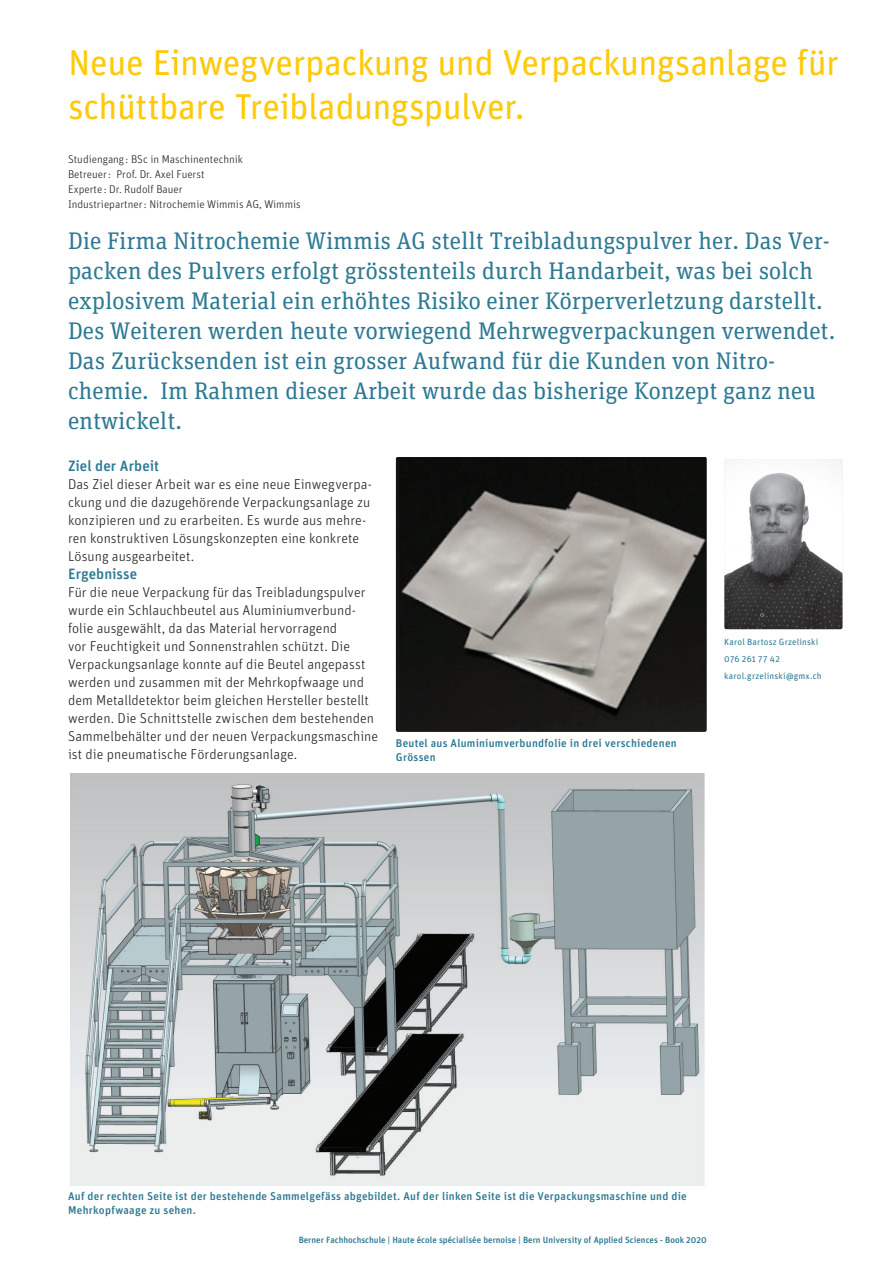
<style>
.page{position:relative;width:893px;height:1263px;background:#fff}
.page>*{position:absolute;margin:0;border:0;box-sizing:border-box;transform-origin:0 0}
.t1{font:36px/43.5px "Unit Rounded Pro";letter-spacing:-.015em;color:#feca0a}
.t2{font:24px/30px "Unit Slab Pro";color:#2d7993}
.t3{font:500 15px "Unit Rounded Pro";color:#2d7993}
.t4{font:300 14.25px/18px "Unit Rounded Pro";letter-spacing:.005em;color:#231f20}
.t5{font:500 11.25px/13.5px "Unit Rounded Pro";letter-spacing:.025em;color:#2d7993}
.t6{font:300 11.25px/15px "Unit Rounded Pro";color:#231f20}
.t7{font:500 9px "Unit Rounded Pro";color:#2d7993}
.t8{font:9px/16.8px "Unit Rounded Pro";letter-spacing:.02em;color:#2d7993}
</style>
<div class="page">
<svg style="left:724px;top:459px;width:118px;height:170px;background:#505051"></svg>
<img style="left:724px;top:459px;width:79px;height:85px">
<img style="left:803px;top:459px;width:39px;height:170px">
<img style="left:724px;top:544px;width:2px;height:85px">
<img style="left:71px;top:773px;width:633px;height:412px">
<img style="left:396px;top:457px;width:311px;height:275px">
<h1 class="t1" style="left:68px;top:39px;width:772px">Neue Einwegverpackung und Verpackungsanlage für schüttbare Treibladungspulver.</h1>
<p class="t6" style="left:68px;top:151px;width:234px">Studiengang : BSc in Maschinentechnik<br>Betreuer : Prof. Dr. Axel Fuerst<br>Experte : Dr. Rudolf Bauer<br>Industriepartner : Nitrochemie Wimmis AG, Wimmis</p>
<p class="t2" style="left:68px;top:225px;width:769px">Die Firma Nitrochemie Wimmis AG stellt Treibladungspulver her. Das Ver&shy;packen des Pulvers erfolgt grösstenteils durch Handarbeit, was bei solch explosivem Material ein erhöhtes Risiko einer Körperverletzung darstellt.<br>Des Weiteren werden heute vorwiegend Mehrwegverpackungen verwendet.<br>Das Zurücksenden ist ein grosser Aufwand für die Kunden von Nitro&shy;chemie. Im Rahmen dieser Arbeit wurde das bisherige Konzept ganz neu entwickelt.</p>
<p class="t3" style="left:68px;top:455px;width:93px">Ziel der Arbeit</p>
<p class="t4" style="left:68px;top:475px;width:305px">Das Ziel dieser Arbeit war es eine neue Einwegverpa&shy;ckung und die dazugehörende Verpackungsanlage zu konzipieren und zu erarbeiten. Es wurde aus mehre&shy;ren konstruktiven Lösungskonzepten eine konkrete Lösung ausgearbeitet.</p>
<p class="t3" style="left:68px;top:563px;width:71px">Ergebnisse</p>
<p class="t4" style="left:68px;top:583px;width:312px">Für die neue Verpackung für das Treibladungspulver wurde ein Schlauchbeutel aus Aluminiumverbund&shy;folie ausgewählt, da das Material hervorragend<br>vor Feuchtigkeit und Sonnenstrahlen schützt. Die Verpackungsanlage konnte auf die Beutel angepasst werden und zusammen mit der Mehrkopfwaage und dem Metalldetektor beim gleichen Hersteller bestellt werden. Die Schnittstelle zwischen dem bestehenden Sammelbehälter und der neuen Verpackungsmaschine ist die pneumatische Förderungsanlage.</p>
<p class="t8" style="left:724px;top:633px;width:99px">Karol Bartosz Grzelinski<br>076 261 77 42 karol.grzelinski@gmx.ch</p>
<p class="t5" style="left:396px;top:736px;width:282px">Beutel aus Aluminiumverbundfolie in drei verschiedenen<br>Grössen</p>
<p class="t5" style="left:68px;top:1189px;width:620px">Auf der rechten Seite ist der bestehende Sammelgefäss abgebildet. Auf der linken Seite ist die Verpackungsmaschine und die<br>Mehrkopfwaage zu sehen.</p>
<p class="t7" style="left:299px;top:1234px;width:410px">Berner Fachhochschule | Haute école spécialisée bernoise | Bern University of Applied Sciences - Book 2020</p>
</div>
